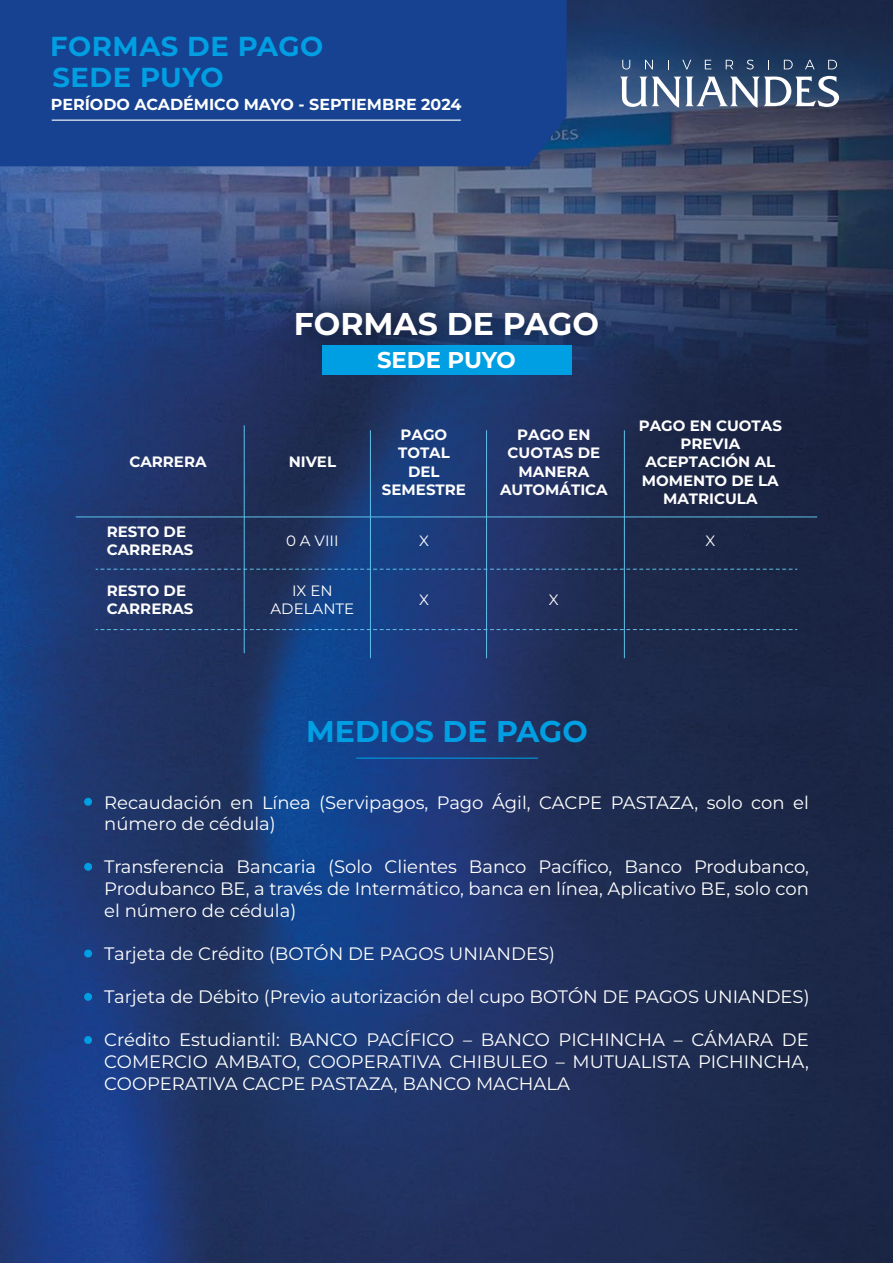
<style>
.page{position:relative;width:893px;height:1263px;background:#fff}
.page>*{position:absolute;margin:0;border:0;box-sizing:border-box;transform-origin:0 0}
.t1{font:700 31.5px "Montserrat";color:#fff}
.t2{font:700 30px "Montserrat";color:#009fe3}
.t3{font:700 27.45px/30.9px "Montserrat";letter-spacing:.02em;color:#009fe3}
.t4{font:700 22.8px "Montserrat";letter-spacing:-.005em;color:#fff}
.t5{font:18px/21.6px "Montserrat";color:#fff;text-align:justify}
.t6{font:700 15.9px "Montserrat";color:#fff}
.t7{font:700 15px/18px "Montserrat";color:#fff;text-align:center}
.t8{font:15px/18px "Montserrat";color:#fff;text-align:center}
</style>
<div class="page">
<img style="left:0;top:0;width:893px;height:1263px">
<div style="left:0;top:0;width:567px;height:166px;background:#164291"></div>
<hr style="left:52px;top:120px;width:409px;height:1px;background:#fff">
<svg style="left:622px;top:60px;width:8px;height:9px"></svg>
<svg style="left:645px;top:60px;width:8px;height:9px"></svg>
<svg style="left:682px;top:60px;width:9px;height:9px"></svg>
<svg style="left:705px;top:60px;width:6px;height:9px"></svg>
<svg style="left:726px;top:60px;width:7px;height:9px"></svg>
<svg style="left:746px;top:60px;width:8px;height:9px"></svg>
<svg style="left:784px;top:60px;width:9px;height:9px"></svg>
<svg style="left:805px;top:60px;width:10px;height:9px"></svg>
<svg style="left:828px;top:60px;width:9px;height:9px"></svg>
<svg style="left:620px;top:76px;width:219px;height:32px"></svg>
<img style="left:259px;top:270px;width:383px;height:112px">
<div style="left:322px;top:345px;width:249px;height:30px;background:#009fe3"></div>
<div style="left:84px;top:798px;width:8px;height:8px;background:#009fe3;border-radius:50%"></div>
<div style="left:84px;top:863px;width:8px;height:8px;background:#009fe3;border-radius:50%"></div>
<div style="left:84px;top:949px;width:8px;height:8px;background:#009fe3;border-radius:50%"></div>
<div style="left:84px;top:1036px;width:8px;height:8px;background:#009fe3;border-radius:50%"></div>
<div style="left:84px;top:993px;width:8px;height:8px;background:#009fe3;border-radius:50%"></div>
<hr style="left:356px;top:758px;width:182px;height:1px;background:#009fe3">
<hr style="left:244px;top:425px;width:1px;height:228px;background:#5ec2eb">
<hr style="left:370px;top:430px;width:1px;height:228px;background:#5ec2eb">
<hr style="left:486px;top:430px;width:1px;height:228px;background:#5ec2eb">
<hr style="left:624px;top:430px;width:1px;height:228px;background:#5ec2eb">
<hr style="left:76px;top:516px;width:741px;height:1px;background:#5ec2eb">
<svg style="left:96px;top:569px;width:701px;height:1px"></svg>
<svg style="left:96px;top:629px;width:701px;height:1px"></svg>
<h3 class="t3" style="left:50px;top:30px;width:274px">FORMAS DE PAGO<br>SEDE PUYO</h3>
<p class="t6" style="left:51px;top:94px;width:412px">PERÍODO ACADÉMICO MAYO - SEPTIEMBRE 2024</p>
<h1 class="t1" style="left:294px;top:303px;width:307px">FORMAS DE PAGO</h1>
<p class="t4" style="left:377px;top:345px;width:140px">SEDE PUYO</p>
<p class="t7" style="left:129px;top:452px;width:79px">CARRERA</p>
<p class="t7" style="left:289px;top:452px;width:49px">NIVEL</p>
<p class="t7" style="left:398px;top:425px;width:53px;text-align:left">PAGO<br>TOTAL</p>
<p class="t7" style="left:382px;top:462px;width:85px">DEL<br>SEMESTRE</p>
<p class="t7" style="left:508px;top:425px;width:94px">PAGO EN<br>CUOTAS DE</p>
<p class="t7" style="left:500px;top:462px;width:109px">MANERA<br>AUTOMÁTICA</p>
<p class="t7" style="left:639px;top:416px;width:145px">PAGO EN CUOTAS<br>PREVIA<br>ACEPTACIÓN AL</p>
<p class="t7" style="left:642px;top:471px;width:138px">MOMENTO DE LA<br>MATRICULA</p>
<p class="t7" style="left:107px;top:522px;width:88px;text-align:left">RESTO DE<br>CARRERAS</p>
<p class="t8" style="left:286px;top:531px;width:54px">0 A VIII</p>
<p class="t8" style="left:419px;top:531px;width:11px">X</p>
<p class="t8" style="left:705px;top:531px;width:11px">X</p>
<p class="t7" style="left:107px;top:581px;width:88px;text-align:left">RESTO DE<br>CARRERAS</p>
<p class="t8" style="left:271px;top:581px;width:85px">IX EN<br>ADELANTE</p>
<p class="t8" style="left:419px;top:590px;width:11px">X</p>
<p class="t8" style="left:549px;top:590px;width:11px">X</p>
<h2 class="t2" style="left:306px;top:711px;width:283px">MEDIOS DE PAGO</h2>
<p class="t5" style="left:104px;top:791px;width:706px">Recaudación en Línea (Servipagos, Pago Ágil, CACPE PASTAZA, solo con el número de cédula)</p>
<p class="t5" style="left:104px;top:856px;width:706px">Transferencia Bancaria (Solo Clientes Banco Pacífico, Banco Produbanco, Produbanco BE, a través de Intermático, banca en línea, Aplicativo BE, solo con el número de cédula)</p>
<p class="t5" style="left:104px;top:942px;width:452px">Tarjeta de Crédito (BOTÓN DE PAGOS UNIANDES)</p>
<p class="t5" style="left:104px;top:985px;width:707px">Tarjeta de Débito (Previo autorización del cupo BOTÓN DE PAGOS UNIANDES)</p>
<p class="t5" style="left:104px;top:1029px;width:706px">Crédito Estudiantil: BANCO PACÍFICO – BANCO PICHINCHA – CÁMARA DE COMERCIO AMBATO, COOPERATIVA CHIBULEO – MUTUALISTA PICHINCHA, COOPERATIVA CACPE PASTAZA, BANCO MACHALA</p>
</div>
